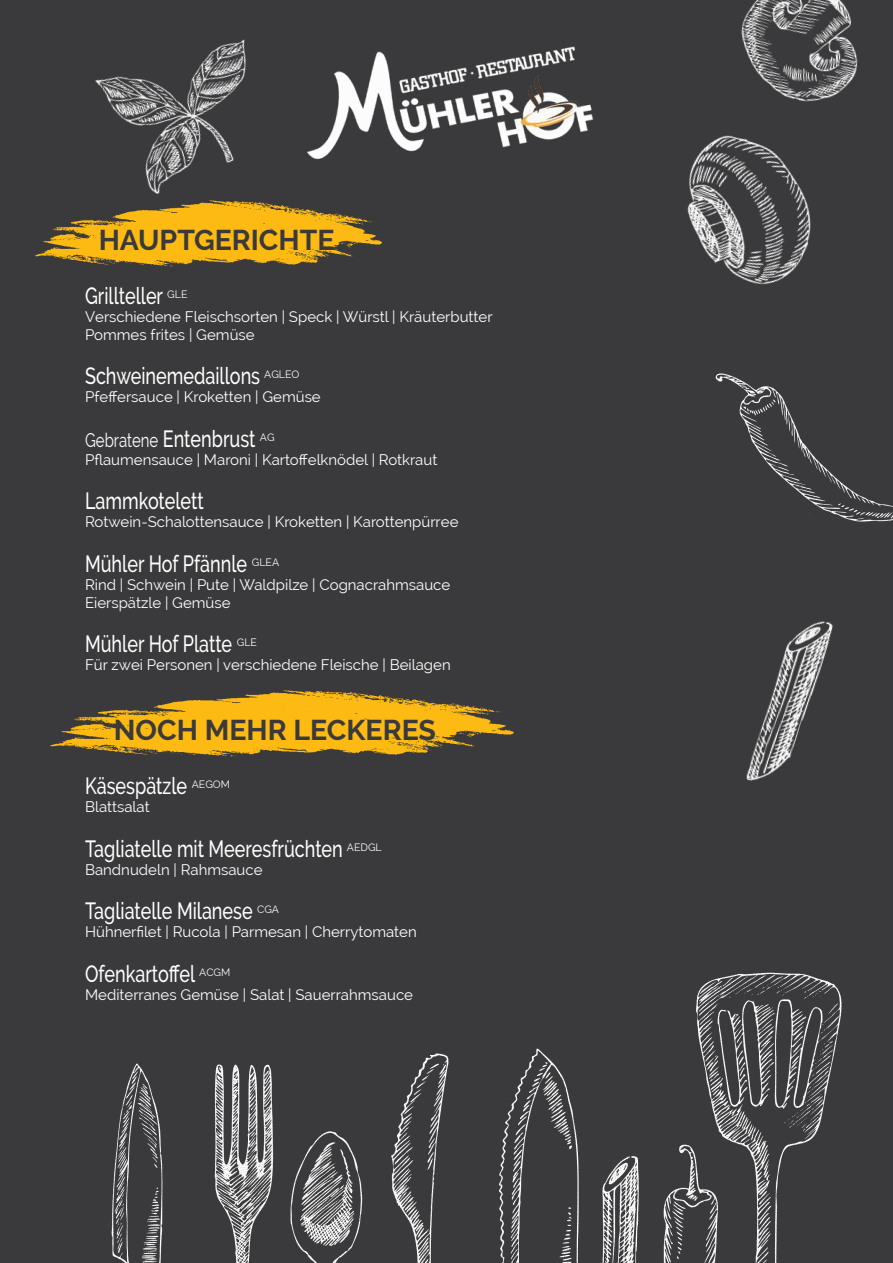
<style>
.page{position:relative;width:893px;height:1263px;background:#3a393b}
.page>*{position:absolute;margin:0;border:0;box-sizing:border-box;transform-origin:0 0}
.t1{font:700 28.5px "Raleway";color:#3a393b}
.t2{font:500 23.4px "Raleway";color:#fff;scale:.77 1}
.t3{font:15px/18px "Raleway";color:#fff}
.t4{font:10.5px "Raleway";color:#fff}
.s1{font-weight:400;font-size:19.5px}
</style>
<div class="page">
<img style="left:111px;top:972px;width:731px;height:291px">
<img style="left:307px;top:46px;width:286px;height:114px">
<img style="left:687px;top:135px;width:124px;height:150px">
<img style="left:95px;top:39px;width:151px;height:155px">
<img style="left:35px;top:200px;width:347px;height:67px">
<img style="left:50px;top:690px;width:464px;height:67px">
<img style="left:746px;top:621px;width:87px;height:160px">
<img style="left:715px;top:373px;width:178px;height:149px">
<img style="left:741px;top:0;width:117px;height:102px">
<h1 class="t1" style="left:99px;top:224px;width:237px">HAUPTGERICHTE</h1>
<h2 class="t2" style="left:85px;top:282px;width:103px">Grillteller</h2>
<p class="t4" style="left:167px;top:288px;width:22px">GLE</p>
<p class="t3" style="left:85px;top:308px;width:409px">Verschiedene Fleischsorten | Speck | Würstl | Kräuterbutter<br>Pommes frites | Gemüse</p>
<h2 class="t2" style="left:85px;top:363px;width:229px">Schweinemedaillons</h2>
<p class="t4" style="left:264px;top:369px;width:37px">AGLEO</p>
<p class="t3" style="left:85px;top:388px;width:237px">Pfeffersauce | Kroketten | Gemüse</p>
<h2 class="t2" style="left:85px;top:425px;width:223px"><span class="s1">Gebratene</span> Entenbrust</h2>
<p class="t4" style="left:260px;top:431px;width:16px">AG</p>
<p class="t3" style="left:85px;top:451px;width:354px">Pflaumensauce | Maroni | Kartoffelknödel | Rotkraut</p>
<h2 class="t2" style="left:85px;top:487px;width:156px">Lammkotelett</h2>
<p class="t3" style="left:85px;top:513px;width:375px">Rotwein-Schalottensauce | Kroketten | Karottenpürree</p>
<h2 class="t2" style="left:85px;top:550px;width:212px">Mühler Hof Pfännle</h2>
<p class="t4" style="left:252px;top:556px;width:29px">GLEA</p>
<p class="t3" style="left:85px;top:575px;width:367px">Rind | Schwein | Pute | Waldpilze | Cognacrahmsauce<br>Eierspätzle | Gemüse</p>
<h2 class="t2" style="left:85px;top:630px;width:193px">Mühler Hof Platte</h2>
<p class="t4" style="left:237px;top:636px;width:22px">GLE</p>
<p class="t3" style="left:85px;top:656px;width:367px">Für zwei Personen | verschiedene Fleische | Beilagen</p>
<h1 class="t1" style="left:114px;top:714px;width:323px">NOCH MEHR LECKERES</h1>
<h2 class="t2" style="left:85px;top:772px;width:134px">Käsespätzle</h2>
<p class="t4" style="left:192px;top:778px;width:40px">AEGOM</p>
<p class="t3" style="left:85px;top:798px;width:66px">Blattsalat</p>
<h2 class="t2" style="left:85px;top:835px;width:336px">Tagliatelle mit Meeresfrüchten</h2>
<p class="t4" style="left:347px;top:841px;width:36px">AEDGL</p>
<p class="t3" style="left:85px;top:860px;width:179px">Bandnudeln | Rahmsauce</p>
<h2 class="t2" style="left:85px;top:897px;width:219px">Tagliatelle Milanese</h2>
<p class="t4" style="left:257px;top:903px;width:23px">CGA</p>
<p class="t3" style="left:85px;top:923px;width:333px">Hühnerfilet | Rucola | Parmesan | Cherrytomaten</p>
<h2 class="t2" style="left:85px;top:960px;width:144px">Ofenkartoffel</h2>
<p class="t4" style="left:199px;top:966px;width:33px">ACGM</p>
<p class="t3" style="left:85px;top:985px;width:330px">Mediterranes Gemüse | Salat | Sauerrahmsauce</p>
</div>
